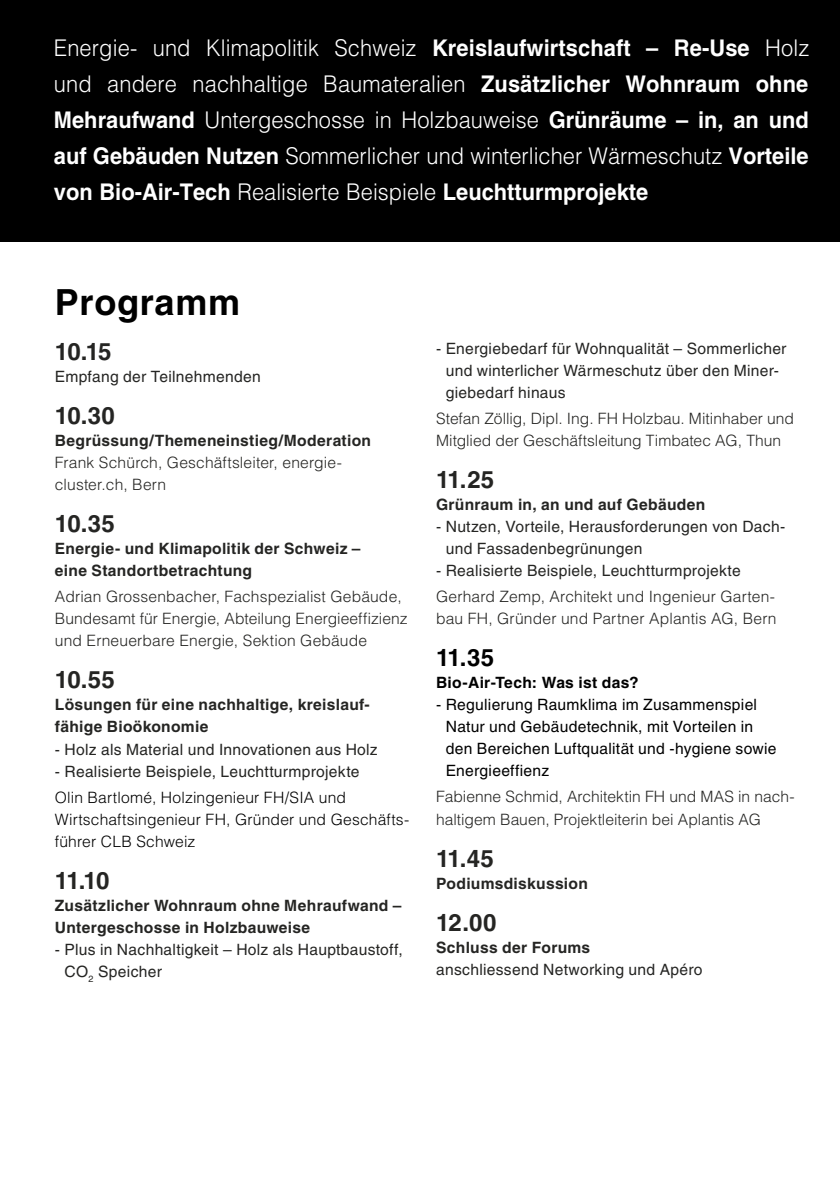
<style>
.page{position:relative;width:840px;height:1191px;background:#fff}
.page>*{position:absolute;margin:0;border:0;box-sizing:border-box;transform-origin:0 0}
.t1{font:700 36px "Helvetica LT Std";letter-spacing:.02em;color:#000}
.t2{font:700 24px "Helvetica LT Std";letter-spacing:-.035em;color:#252523}
.t3{font:700 24px "Helvetica LT Std";color:#000}
.t4{font:300 23px/36px "Helvetica LT Std";color:#fff;text-align:justify;scale:.95 1}
.t5{font:300 15.6px/22px "Helvetica LT Std";letter-spacing:.005em;color:#252523}
.t6{font:15.6px/22px "Helvetica LT Std";letter-spacing:.02em;color:#252523}
.t7{font:700 15.6px/22px "Helvetica LT Std";letter-spacing:.02em;color:#252523}
.t8{font:15.6px/22px "Helvetica LT Std";letter-spacing:.02em;color:#000}
.t9{font:300 15.6px/22px "Helvetica LT Std";letter-spacing:.01em;color:#000}
.t10{font:700 15.6px "Helvetica LT Std";letter-spacing:.02em;color:#000}
.s1{font-weight:700}
</style>
<div class="page">
<div style="left:0;top:0;width:839px;height:241px;background:#000"></div>
<p class="t4" style="left:54px;top:29px;width:796px">Energie- und Klimapolitik Schweiz <span class="s1">Kreislaufwirtschaft – Re-Use</span> Holz und andere nachhaltige Baumateralien <span class="s1">Zusätzlicher Wohnraum ohne Mehraufwand</span> Untergeschosse in Holzbauweise <span class="s1">Grünräume – in, an und auf Gebäuden Nutzen</span> Sommerlicher und winterlicher Wärmeschutz <span class="s1">Vorteile von Bio-Air-Tech</span> Realisierte Beispiele <span class="s1">Leuchtturmprojekte</span></p>
<h1 class="t1" style="left:55px;top:280px;width:187px">Programm</h1>
<h2 class="t2" style="left:55px;top:337px;width:58px">10.15</h2>
<p class="t6" style="left:55px;top:366px;width:207px">Empfang der Teilnehmenden</p>
<h2 class="t2" style="left:55px;top:401px;width:62px">10.30</h2>
<p class="t7" style="left:55px;top:429px;width:317px">Begrüssung/Themeneinstieg/Moderation</p>
<p class="t5" style="left:55px;top:452px;width:288px">Frank Schürch, Geschäftsleiter, energie&shy;cluster.ch, Bern</p>
<h2 class="t2" style="left:55px;top:509px;width:62px">10.35</h2>
<p class="t7" style="left:55px;top:537px;width:307px">Energie- und Klimapolitik der Schweiz – eine Standortbetrachtung</p>
<p class="t5" style="left:55px;top:586px;width:354px">Adrian Grossenbacher, Fachspezialist Gebäude,<br>Bundesamt für Energie, Abteilung Energieeffizienz und Erneuerbare Energie, Sektion Gebäude</p>
<h2 class="t2" style="left:55px;top:665px;width:62px">10.55</h2>
<p class="t7" style="left:55px;top:693px;width:316px">Lösungen für eine nachhaltige, kreislauf&shy;fähige Bioökonomie</p>
<p class="t6" style="left:55px;top:738px;width:324px">- Holz als Material und Innovationen aus Holz</p>
<p class="t6" style="left:55px;top:760px;width:306px">- Realisierte Beispiele, Leuchtturmprojekte</p>
<p class="t9" style="left:55px;top:786px;width:356px">Olin Bartlomé, Holzingenieur FH/SIA und<br>Wirtschaftsingenieur FH, Gründer und Geschäfts&shy;führer CLB Schweiz</p>
<h2 class="t2" style="left:55px;top:865px;width:56px">11.10</h2>
<p class="t7" style="left:55px;top:893px;width:348px">Zusätzlicher Wohnraum ohne Mehraufwand –<br>Untergeschosse in Holzbauweise</p>
<p class="t6" style="left:64px;top:938px;width:339px;text-indent:-10px">- Plus in Nachhaltigkeit – Holz als Hauptbaustoff,<br>CO<sub>2</sub> Speicher</p>
<p class="t6" style="left:445px;top:338px;width:342px;text-indent:-10px">- Energiebedarf für Wohnqualität – Sommerlicher und winterlicher Wärmeschutz über den Miner&shy;giebedarf hinaus</p>
<p class="t5" style="left:436px;top:408px;width:359px">Stefan Zöllig, Dipl. Ing. FH Holzbau. Mitinhaber und<br>Mitglied der Geschäftsleitung Timbatec AG, Thun</p>
<h2 class="t2" style="left:436px;top:465px;width:60px">11.25</h2>
<p class="t7" style="left:436px;top:493px;width:271px">Grünraum in, an und auf Gebäuden</p>
<p class="t6" style="left:445px;top:516px;width:341px;text-indent:-10px">- Nutzen, Vorteile, Herausforderungen von Dach&shy;und Fassadenbegrünungen</p>
<p class="t6" style="left:436px;top:560px;width:306px">- Realisierte Beispiele, Leuchtturmprojekte</p>
<p class="t5" style="left:436px;top:585px;width:341px">Gerhard Zemp, Architekt und Ingenieur Garten&shy;bau FH, Gründer und Partner Aplantis AG, Bern</p>
<h2 class="t3" style="left:436px;top:643px;width:59px">11.35</h2>
<p class="t10" style="left:436px;top:673px;width:204px">Bio-Air-Tech: Was ist das?</p>
<p class="t8" style="left:445px;top:694px;width:332px;text-indent:-10px">- Regulierung Raumklima im Zusammenspiel Natur und Gebäudetechnik, mit Vorteilen in den Bereichen Luftqualität und -hygiene sowie Energieeffienz</p>
<p class="t5" style="left:436px;top:785px;width:360px">Fabienne Schmid, Architektin FH und MAS in nach&shy;haltigem Bauen, Projektleiterin bei Aplantis AG</p>
<h2 class="t2" style="left:436px;top:843px;width:59px">11.45</h2>
<p class="t7" style="left:436px;top:871px;width:153px">Podiumsdiskussion</p>
<h2 class="t2" style="left:436px;top:907px;width:62px">12.00</h2>
<p class="t7" style="left:436px;top:935px;width:156px">Schluss der Forums</p>
<p class="t6" style="left:436px;top:958px;width:268px">anschliessend Networking und Apéro</p>
</div>
